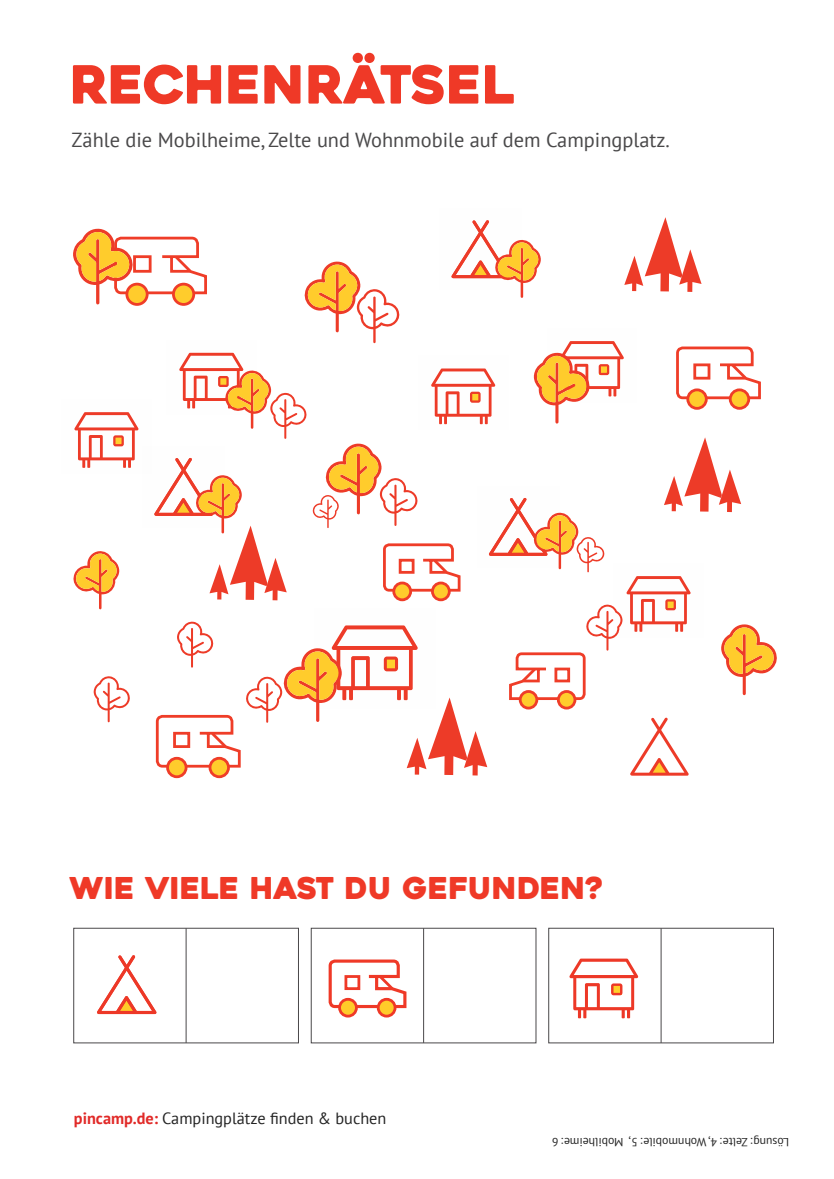
<style>
.page{position:relative;width:834px;height:1179px;background:#fff}
.page>*{position:absolute;margin:0;border:0;box-sizing:border-box;transform-origin:0 0}
.t1{font:52.5px "Heavitas Pincamp adac";color:#ef3927}
.t2{font:30.1px "Heavitas Pincamp adac";color:#ef3927}
.t3{font:20.3px "PT Sans";color:#494849}
.t4{font:16.24px "PT Sans";color:#232323}
.t5{font:11.72px "PT Sans";color:#232323}
.s1{font-weight:700;color:#e12a28}
</style>
<div class="page">
<svg style="left:569px;top:958px;width:70px;height:61px"></svg>
<svg style="left:611px;top:983px;width:11px;height:12px"></svg>
<svg style="left:578px;top:1009px;width:8px;height:9px"></svg>
<svg style="left:621px;top:1009px;width:9px;height:9px"></svg>
<div style="left:73px;top:928px;width:226px;height:115px;border:1px solid #4a484a"></div>
<hr style="left:186px;top:928px;width:1px;height:115px;background:#4a484a">
<div style="left:311px;top:928px;width:225px;height:115px;border:1px solid #4a484a"></div>
<hr style="left:423px;top:928px;width:1px;height:115px;background:#4a484a">
<div style="left:548px;top:928px;width:225px;height:115px;border:1px solid #4a484a"></div>
<hr style="left:660px;top:928px;width:1px;height:115px;background:#4a484a">
<svg style="left:328px;top:959px;width:79px;height:50px"></svg>
<div style="left:344px;top:975px;width:16px;height:15px;border:3px solid #ef3927"></div>
<div style="left:339px;top:999px;width:17px;height:17px;background:#ffcb29;border-radius:50%"></div>
<div style="left:338px;top:998px;width:20px;height:19px;border:3px solid #ef3927;border-radius:50%"></div>
<div style="left:378px;top:999px;width:17px;height:17px;background:#ffcb29;border-radius:50%"></div>
<div style="left:377px;top:998px;width:19px;height:19px;border:3px solid #ef3927;border-radius:50%"></div>
<svg style="left:97px;top:955px;width:60px;height:60px"></svg>
<div style="left:125px;top:283px;width:23px;height:23px;border:3px solid #ef3d28;border-radius:50%"></div>
<div style="left:172px;top:283px;width:23px;height:23px;border:3px solid #ef3d28;border-radius:50%"></div>
<svg style="left:406px;top:697px;width:81px;height:78px"></svg>
<div style="left:558px;top:691px;width:17px;height:17px;background:#ffcc2c;border-radius:50%"></div>
<div style="left:557px;top:690px;width:19px;height:19px;border:3px solid #ef3d28;border-radius:50%"></div>
<div style="left:520px;top:691px;width:16px;height:17px;background:#ffcc2c;border-radius:50%"></div>
<div style="left:518px;top:690px;width:20px;height:19px;border:3px solid #ef3d28;border-radius:50%"></div>
<div style="left:167px;top:758px;width:19px;height:19px;background:#ffcc2c;border-radius:50%"></div>
<div style="left:166px;top:757px;width:21px;height:21px;border:3px solid #ef3d28;border-radius:50%"></div>
<div style="left:210px;top:758px;width:18px;height:19px;background:#ffcc2c;border-radius:50%"></div>
<div style="left:208px;top:757px;width:22px;height:21px;border:3px solid #ef3d28;border-radius:50%"></div>
<svg style="left:676px;top:346px;width:85px;height:54px"></svg>
<div style="left:693px;top:363px;width:17px;height:16px;border:3px solid #ef3d28"></div>
<div style="left:687px;top:390px;width:19px;height:18px;background:#ffcc2c;border-radius:50%"></div>
<div style="left:686px;top:388px;width:21px;height:22px;border:3px solid #ef3d28;border-radius:50%"></div>
<svg style="left:730px;top:390px;width:18px;height:18px"></svg>
<div style="left:728px;top:388px;width:22px;height:22px;border:3px solid #ef3d28;border-radius:50%"></div>
<svg style="left:630px;top:717px;width:58px;height:58px"></svg>
<svg style="left:341px;top:625px;width:94px;height:83px"></svg>
<svg style="left:384px;top:656px;width:14px;height:15px"></svg>
<svg style="left:342px;top:689px;width:4px;height:11px"></svg>
<svg style="left:349px;top:689px;width:4px;height:11px"></svg>
<hr style="left:397px;top:689px;width:4px;height:11px;background:#ed3b28">
<svg style="left:403px;top:689px;width:4px;height:11px"></svg>
<svg style="left:563px;top:341px;width:61px;height:56px"></svg>
<svg style="left:598px;top:364px;width:11px;height:11px"></svg>
<svg style="left:608px;top:388px;width:8px;height:8px"></svg>
<svg style="left:179px;top:352px;width:65px;height:18px"></svg>
<svg style="left:622px;top:576px;width:69px;height:56px"></svg>
<svg style="left:665px;top:599px;width:10px;height:11px"></svg>
<svg style="left:634px;top:623px;width:8px;height:9px"></svg>
<svg style="left:675px;top:623px;width:8px;height:9px"></svg>
<svg style="left:440px;top:368px;width:56px;height:57px"></svg>
<svg style="left:470px;top:392px;width:10px;height:11px"></svg>
<svg style="left:480px;top:416px;width:7px;height:8px"></svg>
<svg style="left:74px;top:412px;width:65px;height:56px"></svg>
<svg style="left:113px;top:435px;width:11px;height:11px"></svg>
<svg style="left:82px;top:459px;width:8px;height:9px"></svg>
<svg style="left:123px;top:459px;width:8px;height:9px"></svg>
<svg style="left:155px;top:621px;width:186px;height:148px"></svg>
<svg style="left:94px;top:676px;width:36px;height:46px"></svg>
<svg style="left:509px;top:604px;width:113px;height:97px"></svg>
<svg style="left:489px;top:498px;width:115px;height:74px"></svg>
<svg style="left:73px;top:551px;width:46px;height:58px"></svg>
<svg style="left:451px;top:220px;width:89px;height:78px"></svg>
<svg style="left:304px;top:261px;width:96px;height:82px"></svg>
<div style="left:392px;top:581px;width:20px;height:20px;border:3px solid #ef3d28;border-radius:50%"></div>
<div style="left:431px;top:581px;width:19px;height:20px;border:3px solid #ef3d28;border-radius:50%"></div>
<svg style="left:154px;top:370px;width:308px;height:230px"></svg>
<svg style="left:624px;top:217px;width:77px;height:75px"></svg>
<svg style="left:664px;top:437px;width:77px;height:75px"></svg>
<svg style="left:534px;top:352px;width:56px;height:72px"></svg>
<svg style="left:721px;top:624px;width:56px;height:71px"></svg>
<svg style="left:73px;top:228px;width:134px;height:77px"></svg>
<h1 class="t1" style="left:70px;top:52px;width:446px">RECHENRÄTSEL</h1>
<p class="t3" style="left:72px;top:127px;width:599px">Zähle die Mobilheime, Zelte und Wohnmobile auf dem Campingplatz.</p>
<h2 class="t2" style="left:69px;top:869px;width:535px">WIE VIELE HAST DU GEFUNDEN?</h2>
<p class="t4" style="left:74px;top:1107px;width:314px"><span class="s1">pincamp.de:</span> Campingplätze finden &amp; buchen</p>
<p class="t5" style="left:789px;top:1150px;width:238px;rotate:-180deg">Lösung: Zelte: 4, Wohnmobile: 5, Mobilheime: 6</p>
</div>
